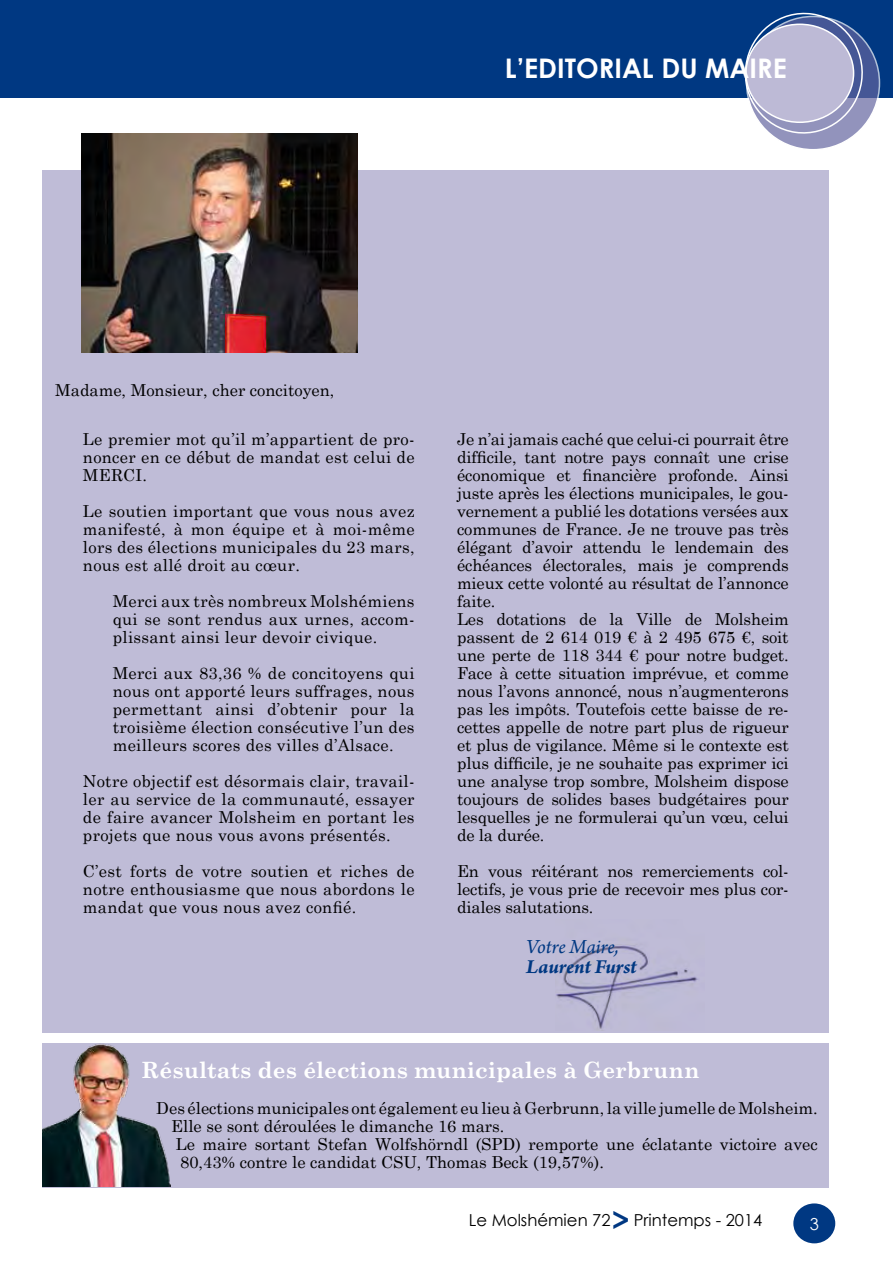
<style>
.page{position:relative;width:893px;height:1263px;background:#fff}
.page>*{position:absolute;margin:0;border:0;box-sizing:border-box;transform-origin:0 0}
.t1{font:700 27px "Century Gothic";color:#fff}
.t2{font:700 22.5px "Century Schoolbook";color:#fff}
.t3{font:italic 700 21px/19.5px "Arno Pro";letter-spacing:-.01em;color:#003882}
.t4{font:16.5px/18px "Century Schoolbook";letter-spacing:-.01em;color:#000;text-align:justify}
.t5{font:16.5px "Century Gothic";color:#000}
.t6{font:16.5px "Century Gothic";color:#fff}
.s1{font-weight:400}
.s2{font-weight:700;font-size:30px;color:#003882}
</style>
<div class="page">
<div style="left:793px;top:1203px;width:42px;height:40px;background:#003882;border-radius:50%"></div>
<div style="left:0;top:0;width:893px;height:98px;background:#003882"></div>
<svg style="left:747px;top:16px;width:132px;height:134px"></svg>
<svg style="left:744px;top:12px;width:122px;height:125px"></svg>
<div style="left:43px;top:1043px;width:786px;height:144px;background:#bfbcd7"></div>
<div style="left:43px;top:170px;width:786px;height:862px;background:#bfbcd7"></div>
<img style="left:556px;top:944px;width:143px;height:86px">
<img style="left:82px;top:134px;width:275px;height:219px">
<img style="left:43px;top:1043px;width:127px;height:143px">
<p class="t1" style="left:505px;top:48px;width:283px">L’EDITORIAL DU MAIRE</p>
<p class="t4" style="left:55px;top:381px;width:281px">Madame, Monsieur, cher concitoyen,</p>
<p class="t4" style="left:83px;top:429px;width:333px">Le premier mot qu’il m’appartient de pro&shy;noncer en ce début de mandat est celui de MERCI.</p>
<p class="t4" style="left:83px;top:502px;width:333px">Le soutien important que vous nous avez manifesté, à mon équipe et à moi-même lors des élections municipales du 23 mars, nous est allé droit au cœur.</p>
<p class="t4" style="left:113px;top:592px;width:303px">Merci aux très nombreux Molshémiens qui se sont rendus aux urnes, accom&shy;plissant ainsi leur devoir civique.</p>
<p class="t4" style="left:113px;top:664px;width:303px">Merci aux 83,36 % de concitoyens qui nous ont apporté leurs suffrages, nous permettant ainsi d’obtenir pour la troisième élection consécutive l’un des meilleurs scores des villes d’Alsace.</p>
<p class="t4" style="left:83px;top:772px;width:333px">Notre objectif est désormais clair, travail&shy;ler au service de la communauté, essayer de faire avancer Molsheim en portant les projets que nous vous avons présentés.</p>
<p class="t4" style="left:83px;top:862px;width:333px">C’est forts de votre soutien et riches de notre enthousiasme que nous abordons le mandat que vous nous avez confié.</p>
<p class="t4" style="left:457px;top:430px;width:333px;text-align:left">Je n’ai jamais caché que celui-ci pourrait être difficile, tant notre pays connaît une crise économique et financière profonde. Ainsi juste après les élections municipales, le gou&shy;vernement a publié les dotations versées aux communes de France. Je ne trouve pas très élégant d’avoir attendu le lendemain des échéances électorales, mais je comprends mieux cette volonté au résultat de l’annonce faite.<br>Les dotations de la Ville de Molsheim passent de 2 614 019 € à 2 495 675 €, soit une perte de 118 344 € pour notre budget.<br>Face à cette situation imprévue, et comme nous l’avons annoncé, nous n’augmenterons pas les impôts. Toutefois cette baisse de re&shy;cettes appelle de notre part plus de rigueur et plus de vigilance. Même si le contexte est plus difficile, je ne souhaite pas exprimer ici une analyse trop sombre, Molsheim dispose toujours de solides bases budgétaires pour lesquelles je ne formulerai qu’un vœu, celui de la durée.</p>
<p class="t4" style="left:457px;top:862px;width:333px">En vous réitérant nos remerciements col&shy;lectifs, je vous prie de recevoir mes plus cor&shy;diales salutations.</p>
<p class="t3" style="left:526px;top:938px;width:112px"><span class="s1">Votre Maire,<br></span>Laurent Furst</p>
<p class="t2" style="left:141px;top:1056px;width:560px">Résultats des élections municipales à Gerbrunn</p>
<p class="t4" style="left:156px;top:1099px;width:663px">Des élections municipales ont également eu lieu à Gerbrunn, la ville jumelle de Molsheim.</p>
<p class="t4" style="left:171px;top:1117px;width:335px">Elle se sont déroulées le dimanche 16 mars.</p>
<p class="t4" style="left:176px;top:1135px;width:643px">Le maire sortant Stefan Wolfshörndl (SPD) remporte une éclatante victoire avec</p>
<p class="t4" style="left:180px;top:1153px;width:425px">80,43% contre le candidat CSU, Thomas Beck (19,57%).</p>
<p class="t5" style="left:469px;top:1208px;width:295px">Le Molshémien 72 <span class="s2">&gt;</span> Printemps - 2014</p>
<p class="t6" style="left:810px;top:1212px;width:11px">3</p>
</div>
